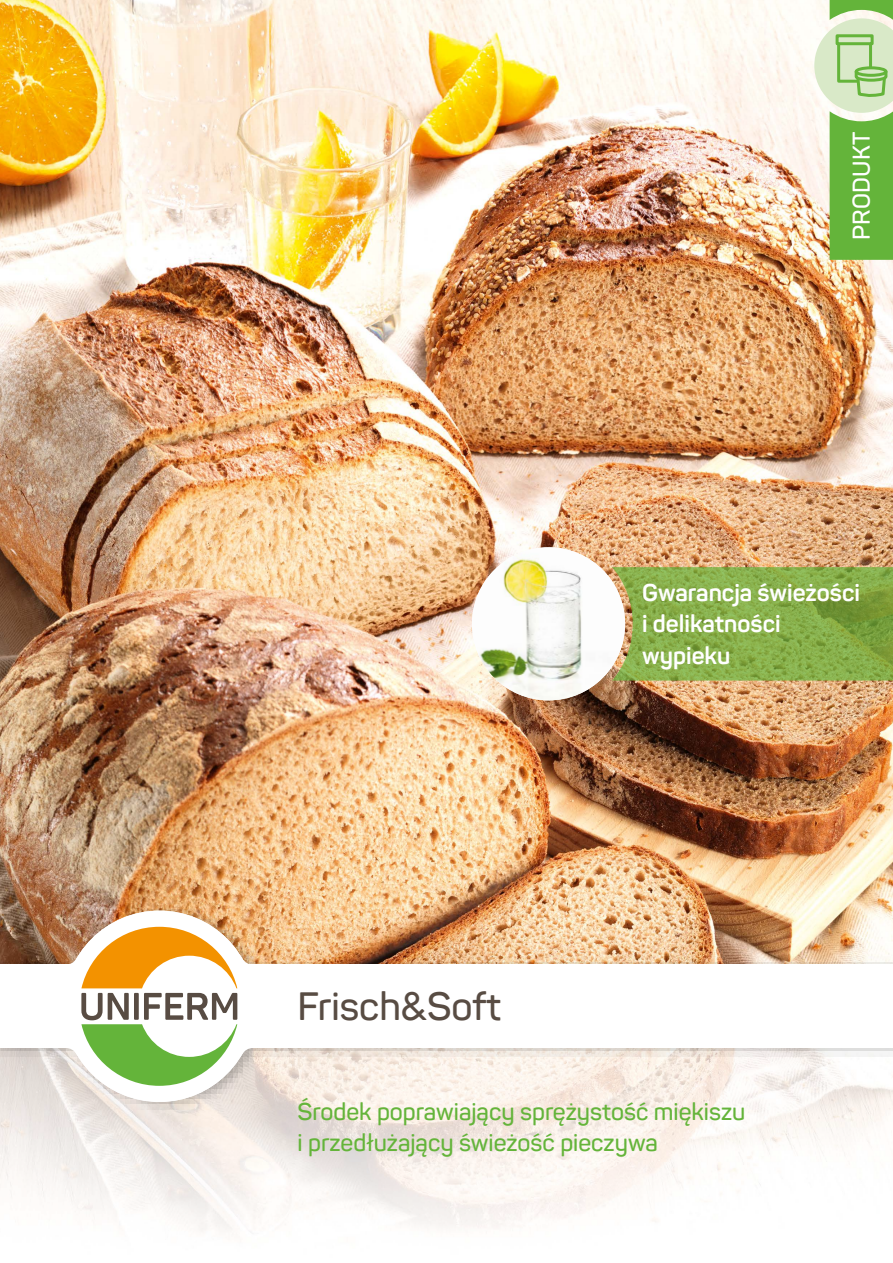
<style>
.page{position:relative;width:893px;height:1263px;background:#fff}
.page>*{position:absolute;margin:0;border:0;box-sizing:border-box;transform-origin:0 0}
.Banderole{font:600 39px "Panton";color:#584c43}
.Titel-Subline{font:600 24px "Panton";color:#64b43a}
.Störertext{font:700 24px/31.5px "Panton";color:#fff}
.Foldertyp{font:600 24px "Panton";letter-spacing:.01em;color:#fff}
</style>
<div class="page">
<img style="left:0;top:0;width:893px;height:902px">
<svg style="left:0;top:1111px;width:886px;height:121px;fill:#fcf7f3"></svg>
<div style="left:0;top:902px;width:893px;height:209px;background:#1d1d1b;opacity:.25"></div>
<div style="left:0;top:965px;width:893px;height:83px;background:#fff"></div>
<div style="left:64px;top:911px;width:191px;height:191px;background:#fff;border-radius:50%"></div>
<svg style="left:52px;top:927px;width:219px;height:159px"></svg>
<svg style="left:814px;top:0;width:79px;height:260px;background:#a3cf84"></svg>
<svg style="left:856px;top:68px;width:30px;height:7px"></svg>
<div style="left:855px;top:66px;width:32px;height:11px;border:3px solid #64b43a;border-radius:50%"></div>
<svg style="left:612px;top:567px;width:281px;height:113px;background:#88ac4a"></svg>
<img style="left:472px;top:547px;width:153px;height:153px;border-radius:77px">
<p class="Foldertyp" style="left:846px;top:240px;width:110px;rotate:-90deg">PRODUKT</p>
<p class="Banderole" style="left:298px;top:982px;width:205px">Frisch&amp;Soft</p>
<p class="Störertext" style="left:642px;top:576px;width:219px">Gwarancja świeżości</p>
<p class="Störertext" style="left:642px;top:608px;width:140px">i delikatności wypieku</p>
<p class="Titel-Subline" style="left:298px;top:1096px;width:449px">Środek poprawiający sprężystość miękiszu</p>
<p class="Titel-Subline" style="left:298px;top:1128px;width:362px">i przedłużający świeżość pieczywa</p>
</div>
